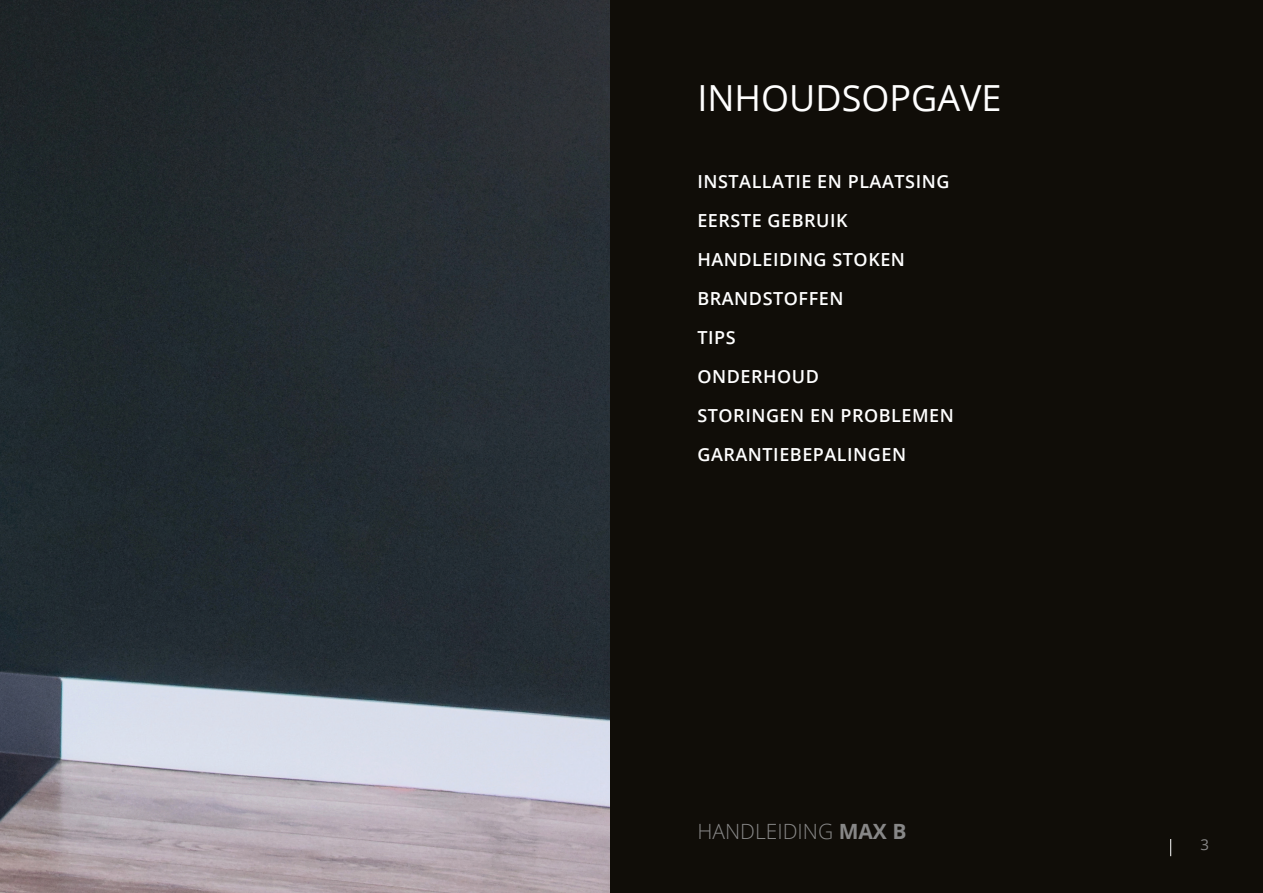
<style>
.page{position:relative;width:1263px;height:893px;background:#fff}
.page>*{position:absolute;margin:0;border:0;box-sizing:border-box;transform-origin:0 0}
.H1_-_Rechtsboven{font:36px "Open Sans";color:#fff}
.H3_-_White{font:300 21px "Open Sans";color:#878787}
.Basis_-_Wit{font:600 18px "Open Sans";letter-spacing:.03em;color:#fff}
.t1{font:15px "Open Sans";color:#878787}
.s1{font-weight:700}
</style>
<div class="page">
<img style="left:0;top:0;width:610px;height:893px">
<div style="left:610px;top:0;width:653px;height:893px;background:#100d08"></div>
<svg style="left:1170px;top:839px;width:1px;height:17px"></svg>
<p class="H1_-_Rechtsboven" style="left:697px;top:73px;width:306px">INHOUDSOPGAVE</p>
<p class="Basis_-_Wit" style="left:697px;top:169px;width:253px">INSTALLATIE EN PLAATSING</p>
<p class="Basis_-_Wit" style="left:697px;top:208px;width:152px">EERSTE GEBRUIK</p>
<p class="Basis_-_Wit" style="left:697px;top:247px;width:209px">HANDLEIDING STOKEN</p>
<p class="Basis_-_Wit" style="left:697px;top:286px;width:148px">BRANDSTOFFEN</p>
<p class="Basis_-_Wit" style="left:697px;top:325px;width:40px">TIPS</p>
<p class="Basis_-_Wit" style="left:697px;top:364px;width:123px">ONDERHOUD</p>
<p class="Basis_-_Wit" style="left:697px;top:403px;width:258px">STORINGEN EN PROBLEMEN</p>
<p class="Basis_-_Wit" style="left:697px;top:442px;width:210px">GARANTIEBEPALINGEN</p>
<p class="H3_-_White" style="left:697px;top:817px;width:211px">HANDLEIDING <span class="s1">MAX B</span></p>
<p class="t1" style="left:1200px;top:835px;width:10px">3</p>
</div>
